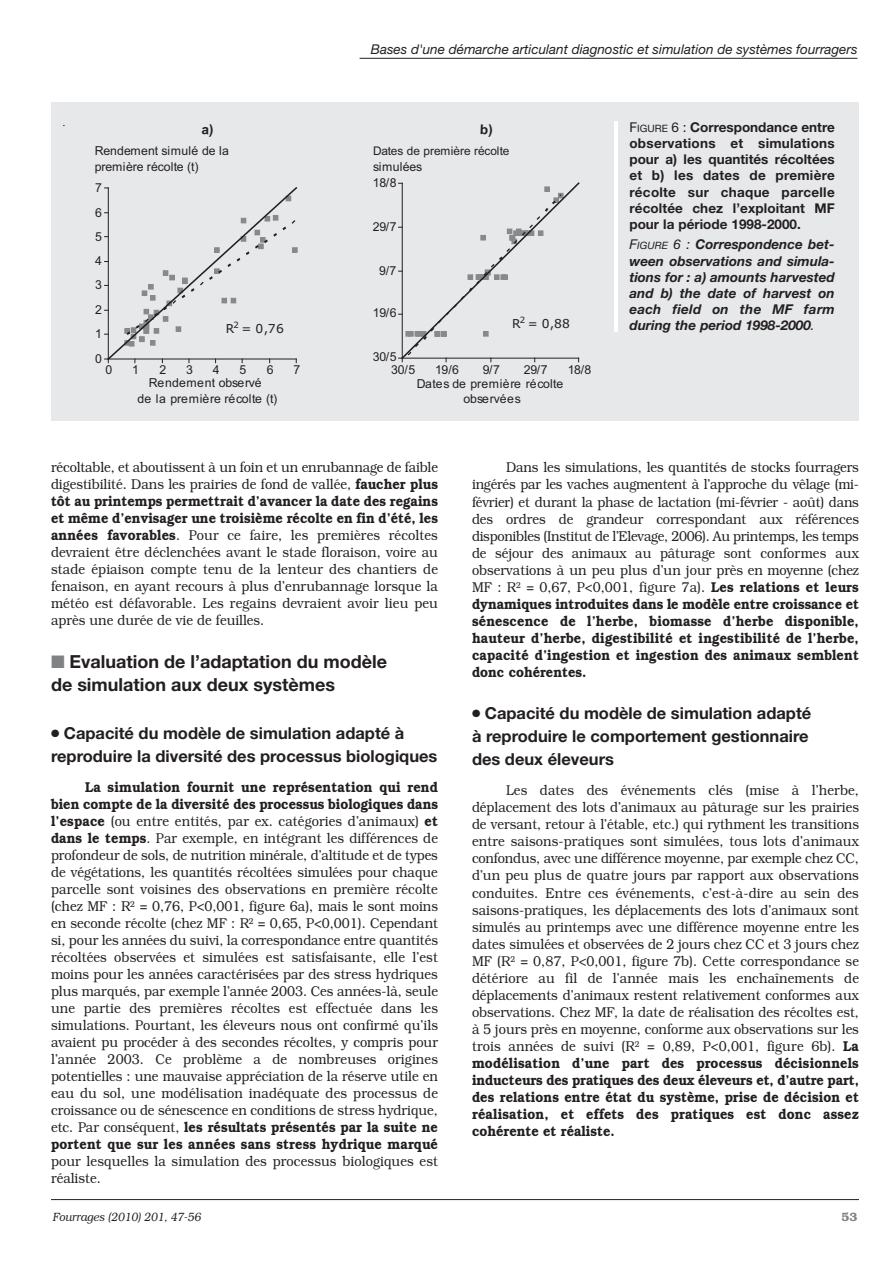
<style>
.page{position:relative;width:893px;height:1263px;background:#fff}
.page>*{position:absolute;margin:0;border:0;box-sizing:border-box;transform-origin:0 0}
.t1{font:700 18px/23px "Helvetica Neue";color:#231f20}
.t2{font:700 16.5px/23.1px "Helvetica Neue";color:#231f20}
.t3{font:300 14.25px/17.1px "Bookman";color:#231f20;text-align:justify;scale:.9 1}
.t4{font:700 13.5px/16.2px "Helvetica Neue";letter-spacing:.01em;color:#231f20;text-align:justify}
.t5{font:italic 700 13.5px/16.2px "Helvetica Neue";color:#231f20;text-align:justify}
.t6{font:italic 13.5px "Helvetica Neue";color:#231f20}
.t7{font:12.45px "Times New Roman";color:#231f20}
.t8{font:12.3px/15.6px "Arial";letter-spacing:.01em;color:#231f20;text-align:center}
.t9{font:12.3px "Verdana";color:#231f20}
.t10{font:italic 300 12px "Bookman";color:#231f20;scale:.9 1}
.t11{font:600 12px "Bookman";color:#808285}
.t12{font:11.85px "Arial";letter-spacing:-.01em;color:#231f20}
.s1{font-weight:400}
.s2{font-weight:400;font-size:10.2px}
.s3{font-weight:600}
.s4{color:#808285}
</style>
<div class="page">
<hr style="left:360px;top:58px;width:497px;height:1px;background:#231f20">
<hr style="left:51px;top:1199px;width:808px;height:1px;background:#231f20">
<div style="left:51px;top:102px;width:808px;height:319px;background:#e7e8e9"></div>
<hr style="left:614px;top:121px;width:3px;height:211px;background:#fff">
<svg style="left:399px;top:182px;width:181px;height:180px"></svg>
<svg style="left:105px;top:187px;width:193px;height:176px"></svg>
<p class="t7" style="left:63px;top:117px;width:5px">.</p>
<p class="t8" style="left:95px;top:144px;width:136px;text-align:left">Rendement simulé de la première récolte (t)</p>
<p class="t8" style="left:95px;top:181px;width:8px">7</p>
<p class="t8" style="left:95px;top:206px;width:8px">6</p>
<p class="t8" style="left:95px;top:230px;width:8px">5</p>
<p class="t8" style="left:95px;top:255px;width:8px">4</p>
<p class="t8" style="left:95px;top:278px;width:8px">3</p>
<p class="t8" style="left:95px;top:303px;width:8px">2</p>
<p class="t8" style="left:95px;top:327px;width:8px">1</p>
<p class="t8" style="left:95px;top:352px;width:8px">0</p>
<p class="t9" style="left:226px;top:321px;width:60px">R<sup>2</sup> = 0,76</p>
<p class="t8" style="left:106px;top:363px;width:8px">0</p>
<p class="t8" style="left:132px;top:363px;width:8px">1</p>
<p class="t8" style="left:160px;top:363px;width:8px">2</p>
<p class="t8" style="left:186px;top:363px;width:8px">3</p>
<p class="t8" style="left:213px;top:363px;width:8px">4</p>
<p class="t8" style="left:240px;top:363px;width:8px">5</p>
<p class="t8" style="left:267px;top:363px;width:8px">6</p>
<p class="t8" style="left:294px;top:363px;width:8px">7</p>
<p class="t6" style="left:371px;top:44px;width:488px">Bases d'une démarche articulant diagnostic et simulation de systèmes fourragers</p>
<p class="t12" style="left:373px;top:147px;width:138px">Dates de première récolte</p>
<p class="t8" style="left:373px;top:160px;width:51px">simulées</p>
<p class="t8" style="left:373px;top:176px;width:25px">18/8</p>
<p class="t8" style="left:373px;top:220px;width:25px">29/7</p>
<p class="t8" style="left:379px;top:264px;width:19px">9/7</p>
<p class="t8" style="left:373px;top:306px;width:25px">19/6</p>
<p class="t8" style="left:373px;top:350px;width:25px">30/5</p>
<p class="t9" style="left:512px;top:317px;width:60px">R<sup>2</sup> = 0,88</p>
<p class="t8" style="left:391px;top:363px;width:25px">30/5</p>
<p class="t8" style="left:435px;top:363px;width:25px">19/6</p>
<p class="t8" style="left:483px;top:363px;width:19px">9/7</p>
<p class="t8" style="left:524px;top:363px;width:25px">29/7</p>
<p class="t8" style="left:568px;top:363px;width:25px">18/8</p>
<p class="t4" style="left:629px;top:120px;width:207px"><span class="s1">F</span><span class="s2">IGURE</span> <span class="s1">6 :</span> Correspondance entre observations et simulations pour a) les quantités récoltées et b) les dates de première récolte sur chaque parcelle récoltée chez l’exploitant MF pour la période 1998-2000.</p>
<p class="t5" style="left:629px;top:238px;width:207px"><span class="s1">F</span><span class="s2">IGURE</span> <span class="s1">6 :</span> Correspondence bet&shy;ween observations and simula&shy;tions for : a) amounts harvested and b) the date of harvest on each field on the MF farm during the period 1998-2000<span class="s1">.</span></p>
<p class="t8" style="left:138px;top:377px;width:141px">Rendement observé<br>de la première récolte (t)</p>
<p class="t8" style="left:417px;top:377px;width:148px">Dates de première récolte observées</p>
<p class="t3" style="left:51px;top:460px;width:431px">récoltable, et aboutissent à un foin et un enrubannage de faible digestibilité. Dans les prairies de fond de vallée, <span class="s3">faucher plus tôt au printemps permettrait d’avancer la date des regains et même d’envisager une troisième récolte en fin d’été, les années favorables</span>. Pour ce faire, les premières récoltes devraient être déclenchées avant le stade floraison, voire au stade épiaison compte tenu de la lenteur des chantiers de fenaison, en ayant recours à plus d’enrubannage lorsque la météo est défavorable. Les regains devraient avoir lieu peu après une durée de vie de feuilles.</p>
<p class="t1" style="left:51px;top:651px;width:338px"><span class="s4">■</span> Evaluation de l’adaptation du modèle de simulation aux deux systèmes</p>
<p class="t2" style="left:51px;top:723px;width:388px">● Capacité du modèle de simulation adapté à reproduire la diversité des processus biologiques</p>
<p class="t3" style="left:51px;top:780px;width:431px;text-indent:34px"><span class="s3">La simulation fournit une représentation qui rend bien compte de la diversité des processus biologiques dans l’espace</span> (ou entre entités, par ex. catégories d’animaux) <span class="s3">et dans le temps</span>. Par exemple, en intégrant les différences de profondeur de sols, de nutrition minérale, d’altitude et de types de végétations, les quantités récoltées simulées pour chaque parcelle sont voisines des observations en première récolte (chez MF : R<sup>2</sup> = 0,76, P&lt;0,001, figure 6a), mais le sont moins en seconde récolte (chez MF : R<sup>2</sup> = 0,65, P&lt;0,001). Cependant si, pour les années du suivi, la correspondance entre quantités récoltées observées et simulées est satisfaisante, elle l’est moins pour les années caractérisées par des stress hydriques plus marqués, par exemple l’année 2003. Ces années-là, seule une partie des premières récoltes est effectuée dans les simulations. Pourtant, les éleveurs nous ont confirmé qu’ils avaient pu procéder à des secondes récoltes, y compris pour l’année 2003. Ce problème a de nombreuses origines potentielles : une mauvaise appréciation de la réserve utile en eau du sol, une modélisation inadéquate des processus de croissance ou de sénescence en conditions de stress hydrique, etc. Par conséquent, <span class="s3">les résultats présentés par la suite ne portent que sur les années sans stress hydrique marqué</span></p>
<p class="t3" style="left:51px;top:1154px;width:432px">pour lesquelles la simulation des processus biologiques est réaliste.</p>
<p class="t3" style="left:472px;top:460px;width:431px;text-indent:34px">Dans les simulations, les quantités de stocks fourragers ingérés par les vaches augmentent à l’approche du vêlage (mi&shy;février) et durant la phase de lactation (mi-février - août) dans des ordres de grandeur correspondant aux références disponibles (Institut de l’Elevage, 2006). Au printemps, les temps de séjour des animaux au pâturage sont conformes aux observations à un peu plus d’un jour près en moyenne (chez MF : R<sup>2</sup> = 0,67, P&lt;0,001, figure 7a). <span class="s3">Les relations et leurs dynamiques introduites dans le modèle entre croissance et sénescence de l’herbe, biomasse d’herbe disponible, hauteur d’herbe, digestibilité et ingestibilité de l’herbe, capacité d’ingestion et ingestion des animaux semblent donc cohérentes.</span></p>
<p class="t2" style="left:472px;top:703px;width:341px">● Capacité du modèle de simulation adapté à reproduire le comportement gestionnaire des deux éleveurs</p>
<p class="t3" style="left:472px;top:783px;width:431px;text-indent:34px">Les dates des événements clés (mise à l’herbe, déplacement des lots d’animaux au pâturage sur les prairies de versant, retour à l’étable, etc.) qui rythment les transitions entre saisons-pratiques sont simulées, tous lots d’animaux confondus, avec une différence moyenne, par exemple chez CC, d’un peu plus de quatre jours par rapport aux observations conduites. Entre ces événements, c’est-à-dire au sein des saisons-pratiques, les déplacements des lots d’animaux sont simulés au printemps avec une différence moyenne entre les dates simulées et observées de 2 jours chez CC et 3 jours chez MF (R<sup>2</sup> = 0,87, P&lt;0,001, figure 7b). Cette correspondance se détériore au fil de l’année mais les enchaînements de déplacements d’animaux restent relativement conformes aux observations. Chez MF, la date de réalisation des récoltes est, à 5 jours près en moyenne, conforme aux observations sur les trois années de suivi (R<sup>2</sup> = 0,89, P&lt;0,001, figure 6b). <span class="s3">La modélisation d’une part des processus décisionnels inducteurs des pratiques des deux éleveurs et, d’autre part, des relations entre état du système, prise de décision et réalisation, et effets des pratiques est donc assez cohérente et réaliste.</span></p>
<p class="t10" style="left:53px;top:1212px;width:166px">Fourrages (2010) 201, 47-56</p>
<p class="t11" style="left:842px;top:1212px;width:17px">53</p>
</div>
